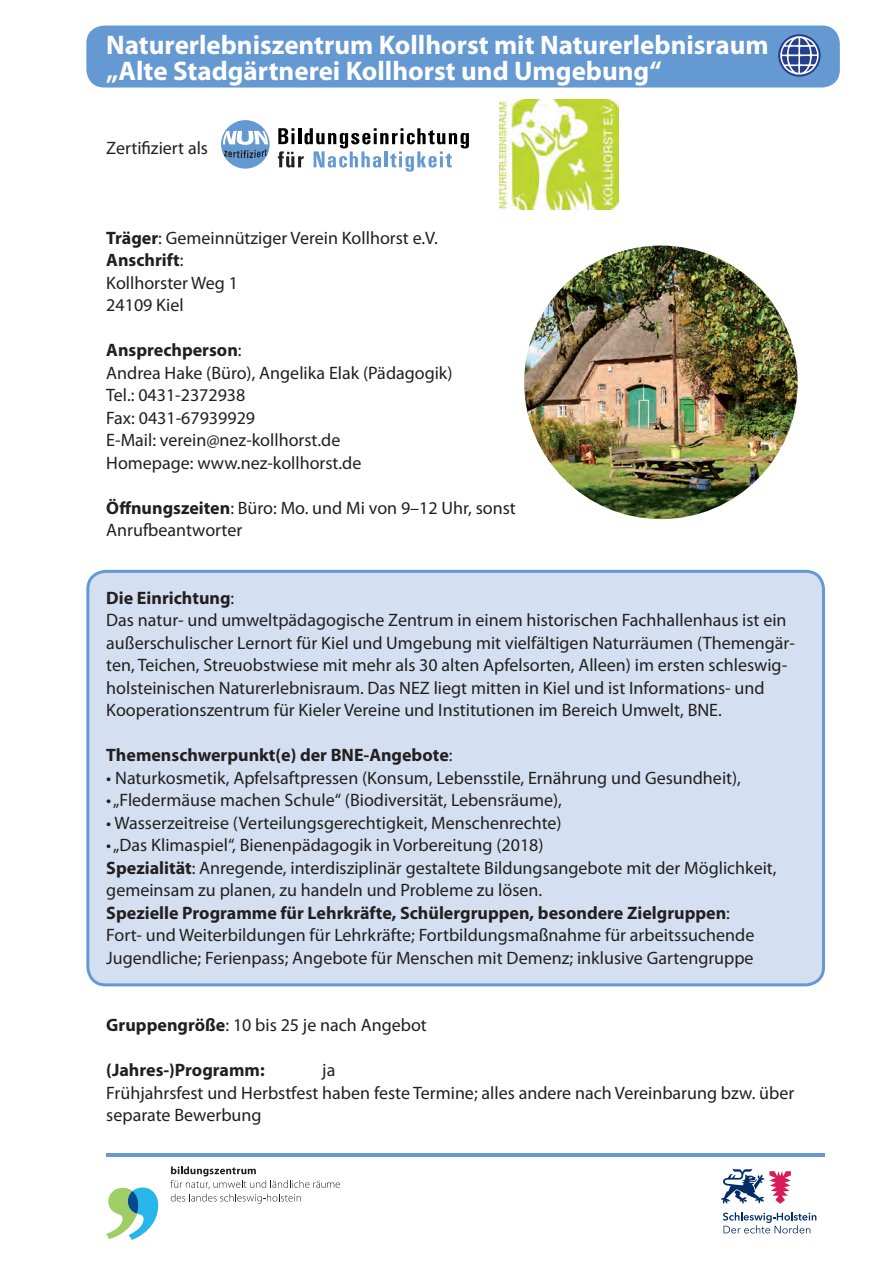
<style>
.page{position:relative;width:893px;height:1263px;background:#fff}
.page>*{position:absolute;margin:0;border:0;box-sizing:border-box;transform-origin:0 0}
.t1{font:700 27px/25.5px "Myriad Pro";color:#fff}
.t2{font:18px/22.5px "Myriad Pro";color:#231f20}
.t3{font:700 18px "Myriad Pro";color:#231f20}
.s1{font-weight:700}
.s2{font-weight:400}
</style>
<div class="page">
<div style="left:86px;top:26px;width:754px;height:62px;background:#6599d1;border-radius:18px"></div>
<div style="left:88px;top:571px;width:735px;height:414px;background:#d4e0f1;border-radius:18px"></div>
<div style="left:86px;top:570px;width:739px;height:416px;border:3px solid #6599d1;border-radius:18px"></div>
<hr style="left:106px;top:1153px;width:719px;height:3px;background:#6599d1">
<div style="left:221px;top:120px;width:49px;height:49px;background:#6599d1;border-radius:50%"></div>
<svg style="left:223px;top:131px;width:45px;height:27px"></svg>
<svg style="left:278px;top:128px;width:191px;height:44px"></svg>
<img style="left:523px;top:245px;width:275px;height:275px;border-radius:138px">
<svg style="left:171px;top:1166px;width:169px;height:38px"></svg>
<svg style="left:106px;top:1187px;width:52px;height:53px"></svg>
<svg style="left:723px;top:1212px;width:93px;height:21px"></svg>
<svg style="left:721px;top:1169px;width:70px;height:35px"></svg>
<svg style="left:778px;top:34px;width:43px;height:43px"></svg>
<svg style="left:780px;top:36px;width:39px;height:39px;background:#7388ba"></svg>
<img style="left:500px;top:100px;width:118px;height:109px">
<h1 class="t1" style="left:106px;top:32px;width:664px">Naturerlebniszentrum Kollhorst mit Naturerlebnisraum „Alte Stadgärtnerei Kollhorst und Umgebung“</h1>
<p class="t2" style="left:106px;top:136px;width:103px">Zertifiziert als</p>
<p class="t2" style="left:106px;top:226px;width:333px"><span class="s1">Träger</span>: Gemeinnütziger Verein Kollhorst e.V.<br><span class="s1">Anschrift</span>:<br>Kollhorster Weg 1<br>24109 Kiel</p>
<p class="t2" style="left:106px;top:339px;width:348px"><span class="s1">Ansprechperson</span>:<br>Andrea Hake (Büro), Angelika Elak (Pädagogik)<br>Tel.: 0431-2372938<br>Fax: 0431-67939929<br>E-Mail: verein@nez-kollhorst.de<br>Homepage: www.nez-kollhorst.de</p>
<p class="t2" style="left:106px;top:496px;width:411px"><span class="s1">Öffnungszeiten</span>: Büro: Mo. und Mi von 9–12 Uhr, sonst<br>Anrufbeantworter</p>
<p class="t2" style="left:106px;top:586px;width:690px"><span class="s1">Die Einrichtung</span>:<br>Das natur- und umweltpädagogische Zentrum in einem historischen Fachhallenhaus ist ein außerschulischer Lernort für Kiel und Umgebung mit vielfältigen Naturräumen (Themengär&shy;ten, Teichen, Streuobstwiese mit mehr als 30 alten Apfelsorten, Alleen) im ersten schleswig&shy;holsteinischen Naturerlebnisraum. Das NEZ liegt mitten in Kiel und ist Informations- und Kooperationszentrum für Kieler Vereine und Institutionen im Bereich Umwelt, BNE.</p>
<p class="t3" style="left:106px;top:743px;width:348px">Themenschwerpunkt(e) der BNE-Angebote<span class="s2">:</span></p>
<p class="t2" style="left:106px;top:766px;width:636px">• Naturkosmetik, Apfelsaftpressen (Konsum, Lebensstile, Ernährung und Gesundheit),</p>
<p class="t2" style="left:106px;top:789px;width:457px">• „Fledermäuse machen Schule“ (Biodiversität, Lebensräume),</p>
<p class="t2" style="left:106px;top:811px;width:457px">• Wasserzeitreise (Verteilungsgerechtigkeit, Menschenrechte)</p>
<p class="t2" style="left:106px;top:834px;width:672px">• „Das Klimaspiel“, Bienenpädagogik in Vorbereitung (2018)<br><span class="s1">Spezialität</span>: Anregende, interdisziplinär gestaltete Bildungsangebote mit der Möglichkeit, gemeinsam zu planen, zu handeln und Probleme zu lösen.<br><span class="s1">Spezielle Programme für Lehrkräfte, Schülergruppen, besondere Zielgruppen</span>:<br>Fort- und Weiterbildungen für Lehrkräfte; Fortbildungsmaßnahme für arbeitssuchende Jugendliche; Ferienpass; Angebote für Menschen mit Demenz; inklusive Gartengruppe</p>
<p class="t2" style="left:106px;top:1014px;width:322px"><span class="s1">Gruppengröße</span>: 10 bis 25 je nach Angebot</p>
<p class="t3" style="left:106px;top:1058px;width:160px">(Jahres-)Programm:</p>
<p class="t2" style="left:106px;top:1059px;width:689px;text-indent:216px">ja<br>Frühjahrsfest und Herbstfest haben feste Termine; alles andere nach Vereinbarung bzw. über separate Bewerbung</p>
</div>
